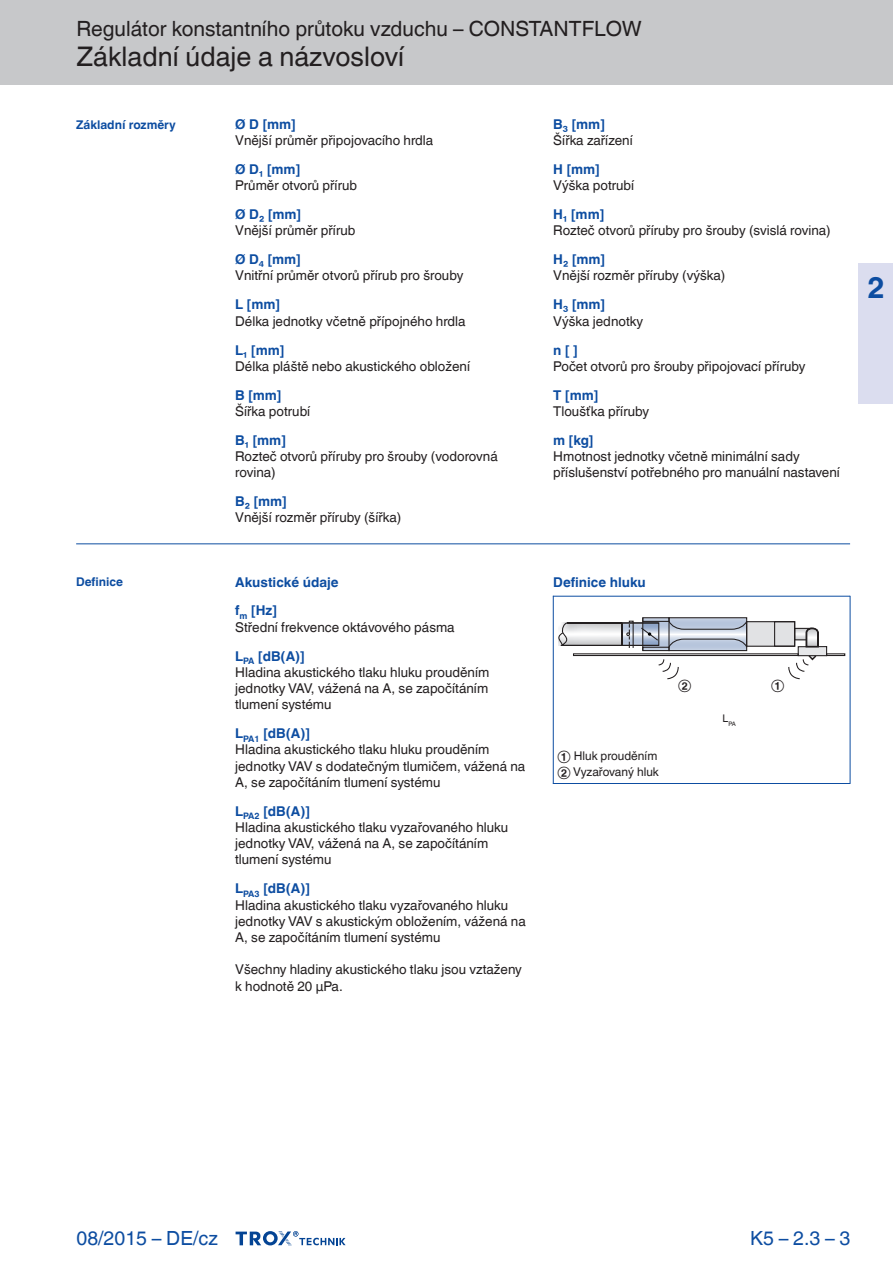
<style>
.page{position:relative;width:893px;height:1263px;background:#fff}
.page>*{position:absolute;margin:0;border:0;box-sizing:border-box;transform-origin:0 0}
.t1{font:700 30px "TROX Helvetica";color:#0d4da1}
.t2{font:27px "TROX Helvetica";color:#231f20}
.t3{font:21px "TROX Helvetica";color:#231f20}
.t4{font:19.5px "TROX Helvetica";color:#0d4da1}
.t5{font:13.5px/16.2px "TROX Helvetica";color:#231f20}
.t6{font:700 13.5px/29px "TROX Helvetica";color:#0d4da1}
.t7{font:12px/15.8px "TROX Helvetica";color:#231f20}
.t8{font:700 12px "TROX Helvetica";color:#0d4da1}
.t9{font:6.15px "TROX Helvetica";color:#231f20}
.s1{font-weight:700;color:#0d4da1}
</style>
<div class="page">
<div style="left:0;top:0;width:893px;height:85px;background:#c7c8ca"></div>
<svg style="left:236px;top:1231px;width:110px;height:15px"></svg>
<div style="left:859px;top:264px;width:34px;height:140px;background:#dbddef"></div>
<hr style="left:76px;top:543px;width:774px;height:1px;background:#0d4da1">
<svg style="left:643px;top:619px;width:25px;height:28px"></svg>
<svg style="left:634px;top:624px;width:23px;height:20px"></svg>
<div style="left:798px;top:647px;width:29px;height:9px;background:#e6e7e9"></div>
<div style="left:826px;top:653px;width:19px;height:3px;border:1px solid #231f20"></div>
<div style="left:746px;top:621px;width:49px;height:26px;border:1px solid #231f20"></div>
<div style="left:642px;top:617px;width:27px;height:5px;border:1px solid #231f20"></div>
<div style="left:642px;top:647px;width:27px;height:4px;border:1px solid #231f20"></div>
<svg style="left:668px;top:617px;width:80px;height:35px;background:#b1b9c7"></svg>
<hr style="left:642px;top:618px;width:1px;height:33px;background:#231f20">
<div style="left:621px;top:622px;width:38px;height:24px;border:1px solid #231f20"></div>
<hr style="left:622px;top:622px;width:37px;height:1px;background:#231f20">
<hr style="left:622px;top:645px;width:37px;height:1px;background:#231f20">
<svg style="left:795px;top:627px;width:24px;height:21px"></svg>
<div style="left:798px;top:646px;width:29px;height:10px;border:1px solid #231f20"></div>
<div style="left:774px;top:621px;width:21px;height:26px;border:1px solid #231f20"></div>
<svg style="left:788px;top:654px;width:30px;height:26px"></svg>
<svg style="left:658px;top:659px;width:21px;height:21px"></svg>
<div style="left:573px;top:653px;width:226px;height:3px;border:1px solid #231f20"></div>
<svg style="left:640px;top:626px;width:19px;height:16px"></svg>
<svg style="left:558px;top:620px;width:76px;height:28px"></svg>
<hr style="left:553px;top:596px;width:1px;height:188px;background:#0d4da1">
<hr style="left:850px;top:596px;width:1px;height:188px;background:#0d4da1">
<hr style="left:553px;top:596px;width:297px;height:1px;background:#0d4da1">
<hr style="left:553px;top:783px;width:297px;height:1px;background:#0d4da1">
<h3 class="t3" style="left:77px;top:17px;width:567px">Regulátor konstantního průtoku vzduchu – CONSTANTFLOW</h3>
<h2 class="t2" style="left:77px;top:41px;width:329px">Základní údaje a názvosloví</h2>
<p class="t8" style="left:76px;top:117px;width:101px">Základní rozměry</p>
<p class="t8" style="left:76px;top:575px;width:48px">Definice</p>
<p class="t6" style="left:235px;top:110px;width:62px">Ø D [mm]</p>
<p class="t5" style="left:235px;top:132px;width:200px">Vnější průměr připojovacího hrdla</p>
<p class="t6" style="left:235px;top:155px;width:66px">Ø D₁ [mm]</p>
<p class="t5" style="left:235px;top:177px;width:123px">Průměr otvorů přírub</p>
<p class="t6" style="left:235px;top:200px;width:67px">Ø D₂ [mm]</p>
<p class="t5" style="left:235px;top:222px;width:122px">Vnější průměr přírub</p>
<p class="t6" style="left:235px;top:245px;width:67px">Ø D₄ [mm]</p>
<p class="t5" style="left:235px;top:268px;width:230px">Vnitřní průměr otvorů přírub pro šrouby</p>
<p class="t6" style="left:235px;top:290px;width:46px">L [mm]</p>
<p class="t5" style="left:235px;top:313px;width:232px">Délka jednotky včetně přípojného hrdla</p>
<p class="t6" style="left:235px;top:335px;width:51px">L₁ [mm]</p>
<p class="t5" style="left:235px;top:358px;width:237px">Délka pláště nebo akustického obložení</p>
<p class="t6" style="left:235px;top:381px;width:48px">B [mm]</p>
<p class="t5" style="left:235px;top:403px;width:77px">Šířka potrubí</p>
<p class="t6" style="left:235px;top:426px;width:52px">B₁ [mm]</p>
<p class="t5" style="left:235px;top:448px;width:264px">Rozteč otvorů příruby pro šrouby (vodorovná rovina)</p>
<p class="t6" style="left:235px;top:487px;width:53px">B₂ [mm]</p>
<p class="t5" style="left:235px;top:510px;width:168px">Vnější rozměr příruby (šířka)</p>
<p class="t6" style="left:235px;top:567px;width:105px">Akustické údaje f<sub>m</sub> [Hz]</p>
<p class="t5" style="left:235px;top:612px;width:221px;line-height:29px">Střední frekvence oktávového pásma<br><span class="s1">L</span><sub>PA</sub> <span class="s1">[dB(A)]</span></p>
<p class="t5" style="left:235px;top:664px;width:256px;text-align:justify">Hladina akustického tlaku hluku prouděním jednotky VAV, vážená na A, se započítáním tlumení systému</p>
<p class="t5" style="left:235px;top:725px;width:292px"><span class="s1">L</span><sub>PA1</sub> <span class="s1">[dB(A)]<br></span>Hladina akustického tlaku hluku prouděním jednotky VAV s dodatečným tlumičem, vážená na A, se započítáním tlumení systému</p>
<p class="t5" style="left:235px;top:803px;width:275px"><span class="s1">L</span><sub>PA2</sub> <span class="s1">[dB(A)]<br></span>Hladina akustického tlaku vyzařovaného hluku jednotky VAV, vážená na A, se započítáním tlumení systému</p>
<p class="t5" style="left:235px;top:880px;width:292px"><span class="s1">L</span><sub>PA3</sub> <span class="s1">[dB(A)]<br></span>Hladina akustického tlaku vyzařovaného hluku jednotky VAV s akustickým obložením, vážená na A, se započítáním tlumení systému</p>
<p class="t5" style="left:235px;top:961px;width:288px">Všechny hladiny akustického tlaku jsou vztaženy k hodnotě 20 μPa.</p>
<p class="t6" style="left:553px;top:110px;width:53px">B₃ [mm]</p>
<p class="t5" style="left:553px;top:132px;width:81px">Šířka zařízení</p>
<p class="t6" style="left:553px;top:155px;width:48px">H [mm]</p>
<p class="t5" style="left:553px;top:177px;width:83px">Výška potrubí</p>
<p class="t6" style="left:553px;top:200px;width:52px">H₁ [mm]</p>
<p class="t5" style="left:553px;top:222px;width:279px">Rozteč otvorů příruby pro šrouby (svislá rovina)</p>
<p class="t6" style="left:553px;top:245px;width:53px">H₂ [mm]</p>
<p class="t5" style="left:553px;top:268px;width:174px">Vnější rozměr příruby (výška)</p>
<p class="t6" style="left:553px;top:290px;width:53px">H₃ [mm]</p>
<p class="t5" style="left:553px;top:313px;width:91px">Výška jednotky</p>
<p class="t6" style="left:553px;top:335px;width:26px">n[]</p>
<p class="t5" style="left:553px;top:358px;width:254px">Počet otvorů pro šrouby připojovací příruby</p>
<p class="t6" style="left:553px;top:381px;width:46px">T [mm]</p>
<p class="t5" style="left:553px;top:403px;width:97px">Tloušťka příruby</p>
<p class="t6" style="left:553px;top:426px;width:42px">m [kg]</p>
<p class="t5" style="left:553px;top:448px;width:288px">Hmotnost jednotky včetně minimální sady příslušenství potřebného pro manuální nastavení</p>
<p class="t6" style="left:553px;top:567px;width:94px">Definice hluku</p>
<p class="t7" style="left:557px;top:748px;width:103px">① Hluk prouděním<br>② Vyzařovaný hluk</p>
<p class="t7" style="left:678px;top:677px;width:15px">②</p>
<p class="t7" style="left:771px;top:677px;width:15px">①</p>
<p class="t9" style="left:722px;top:720px;width:15px"><sup>L</sup>PA</p>
<h1 class="t1" style="left:867px;top:270px;width:19px">2</h1>
<h3 class="t4" style="left:77px;top:1227px;width:143px">08/2015 – DE/cz</h3>
<h3 class="t4" style="left:750px;top:1227px;width:102px">K5 – 2.3 – 3</h3>
</div>
